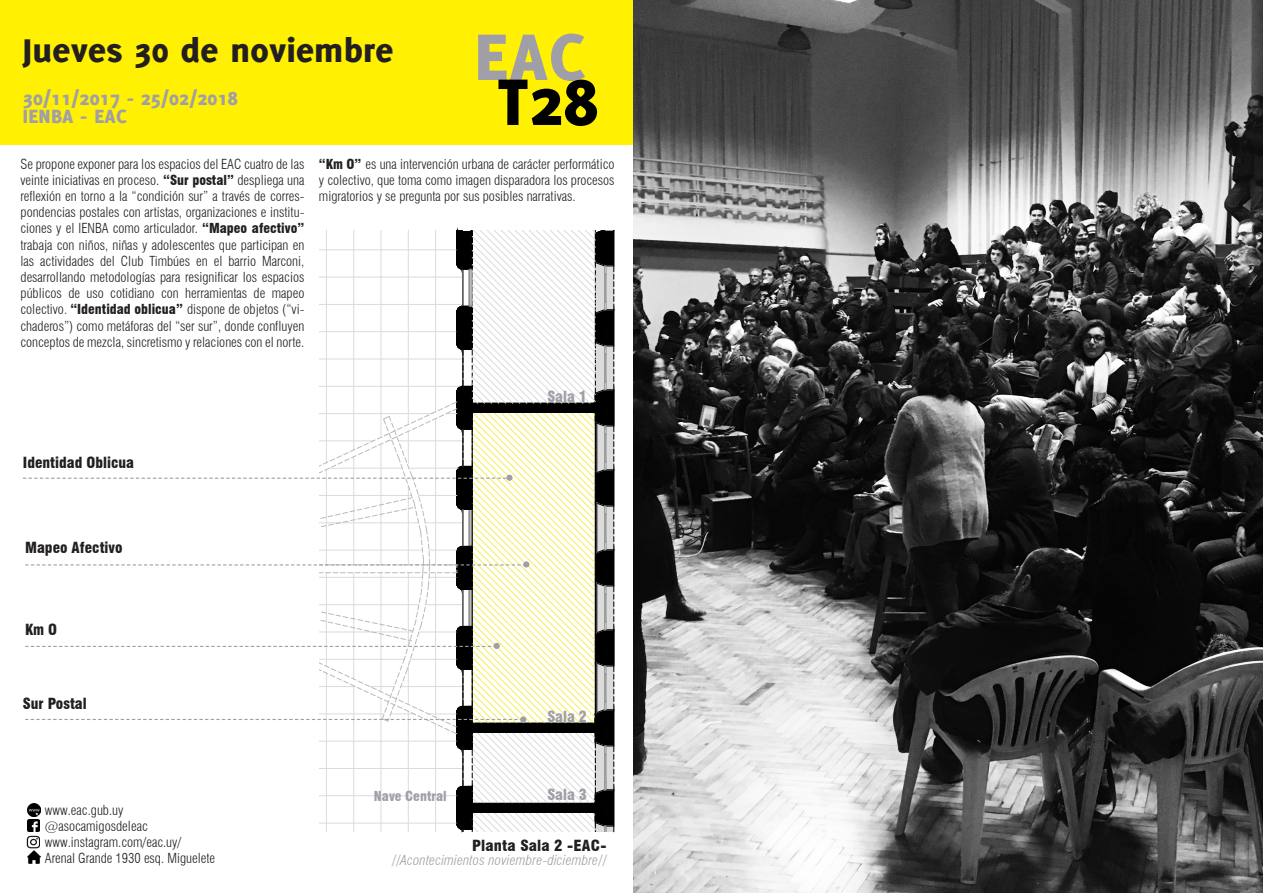
<style>
.page{position:relative;width:1263px;height:893px;background:#fff}
.page>*{position:absolute;margin:0;border:0;box-sizing:border-box;transform-origin:0 0}
.t1{font:800 72px "Delicious";color:#a09fa7;scale:1.05 1}
.t2{font:800 72px "Delicious";color:#000;scale:1.05 1}
.t3{font:800 36px "Delicious";letter-spacing:.01em;color:#231f20;scale:1.05 1}
.t4{font:800 21px "Delicious";letter-spacing:.01em;color:#a09fa7;scale:1.05 1}
.t5{font:900 condensed 15px "Swiss 721 BT";color:#231f20}
.t6{font:900 condensed 15px "Swiss 721 BT";color:#231f20;scale:1.05 1}
.t7{font:900 condensed 15px "Swiss 721 BT";color:#a09fa7}
.t8{font:300 condensed 13.5px/16.2px "Swiss 721 BT";color:#231f20;text-align:justify}
.t9{font:italic 300 condensed 13.5px "Swiss 721 BT";letter-spacing:.01em;color:#a09fa7;scale:1.05 1}
.t10{font:900 condensed 13.5px "Swiss 721 BT";color:#a09fa7}
.s1{font-weight:900}
</style>
<div class="page">
<div style="left:0;top:0;width:634px;height:144px;background:#fff101"></div>
<img style="left:27px;top:835px;width:12px;height:14px">
<svg style="left:23px;top:229px;width:591px;height:603px"></svg>
<svg style="left:27px;top:850px;width:13px;height:13px"></svg>
<img style="left:634px;top:0;width:629px;height:893px">
<p class="t1" style="left:474px;top:15px;width:108px">EAC</p>
<p class="t2" style="left:498px;top:60px;width:97px">T28</p>
<p class="t3" style="left:23px;top:29px;width:354px">Jueves 30 de noviembre</p>
<p class="t4" style="left:23px;top:86px;width:206px">30/11/2017 - 25/02/2018</p>
<p class="t4" style="left:23px;top:104px;width:101px">IENBA - EAC</p>
<p class="t8" style="left:21px;top:156px;width:285px">Se propone exponer para los espacios del EAC cuatro de las veinte iniciativas en proceso. <span class="s1">“Sur postal”</span> despliega una reflexión en torno a la “condición sur” a través de corres&shy;pondencias postales con artistas, organizaciones e institu&shy;ciones y el IENBA como articulador. <span class="s1">“Mapeo afectivo” </span>trabaja con niños, niñas y adolescentes que participan en las actividades del Club Timbúes en el barrio Marconi, desarrollando metodologías para resignificar los espacios públicos de uso cotidiano con herramientas de mapeo colectivo. <span class="s1">“Identidad oblicua”</span> dispone de objetos (“vi&shy;chaderos”) como metáforas del “ser sur”, donde confluyen conceptos de mezcla, sincretismo y relaciones con el norte.</p>
<p class="t8" style="left:319px;top:156px;width:297px"><span class="s1">“Km O”</span> es una intervención urbana de carácter performático y colectivo, que toma como imagen disparadora los procesos migratorios y se pregunta por sus posibles narrativas.</p>
<p class="t5" style="left:23px;top:454px;width:113px">Identidad Oblicua</p>
<p class="t5" style="left:25px;top:539px;width:99px">Mapeo Afectivo</p>
<p class="t5" style="left:25px;top:621px;width:34px">Km O</p>
<p class="t5" style="left:23px;top:695px;width:65px">Sur Postal</p>
<p class="t8" style="left:45px;top:802px;width:80px">www.eac.gub.uy</p>
<p class="t8" style="left:45px;top:818px;width:104px">@asocamigosdeleac</p>
<p class="t8" style="left:45px;top:834px;width:138px">www.instagram.com/eac.uy/</p>
<p class="t8" style="left:45px;top:850px;width:172px">Arenal Grande 1930 esq. Miguelete</p>
<p class="t7" style="left:547px;top:387px;width:41px">Sala 1</p>
<p class="t10" style="left:374px;top:788px;width:74px">Nave Central</p>
<p class="t7" style="left:547px;top:707px;width:41px">Sala 2</p>
<p class="t7" style="left:547px;top:786px;width:41px">Sala 3</p>
<p class="t6" style="left:472px;top:837px;width:130px">Planta Sala 2 -EAC-</p>
<p class="t9" style="left:392px;top:852px;width:206px">//Acontecimientos noviembre-diciembre//</p>
</div>
